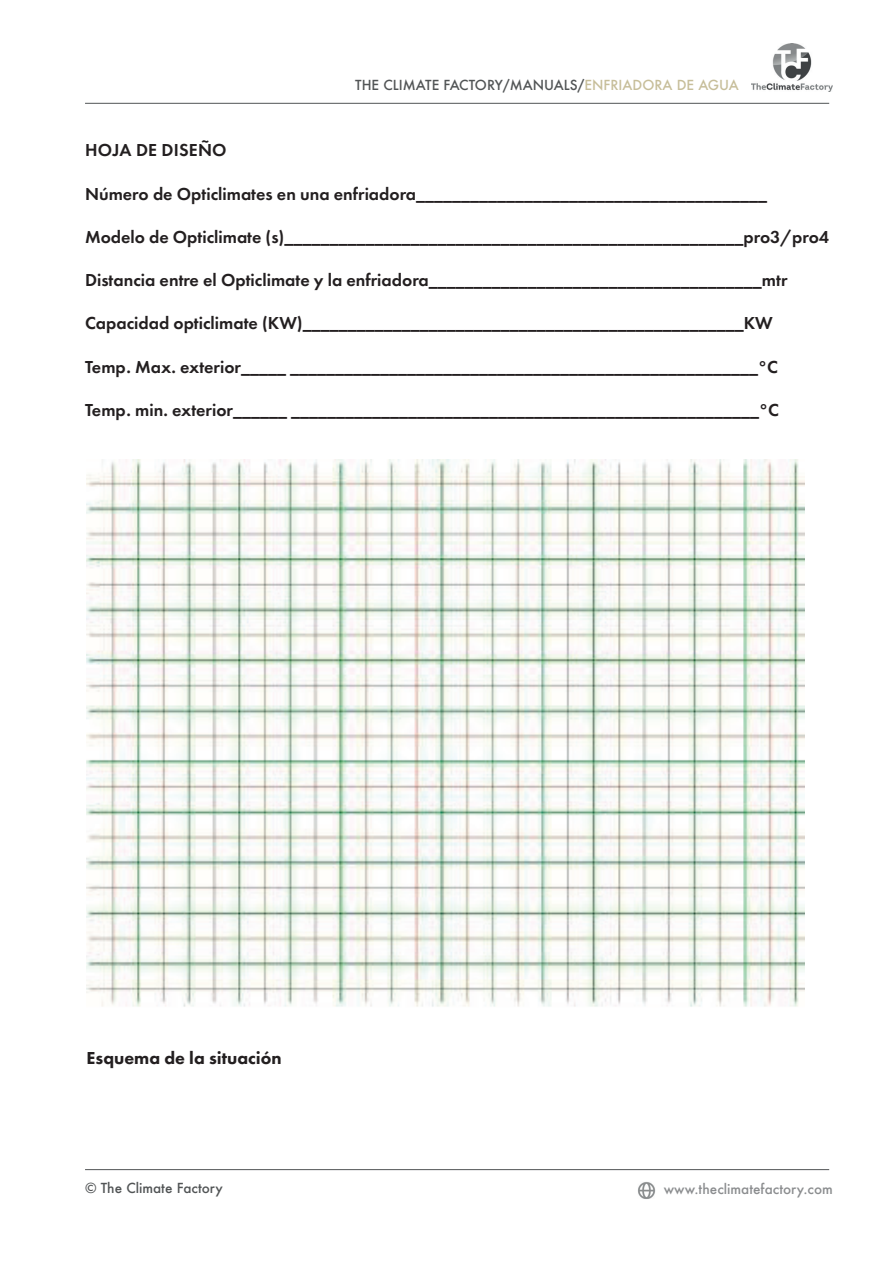
<style>
.page{position:relative;width:893px;height:1263px;background:#fff}
.page>*{position:absolute;margin:0;border:0;box-sizing:border-box;transform-origin:0 0}
.t1{font:600 18px "Futura PT";color:#231f20}
.t2{font:800 18px "Futura PT";color:#231f20}
.t3{font:500 13.5px "Futura";color:#515455}
.t4{font:500 13.5px "Futura";color:#8b8d8f}
.s1{color:#c7be9a}
</style>
<div class="page">
<img style="left:752px;top:44px;width:80px;height:48px">
<hr style="left:85px;top:103px;width:744px;height:1px;background:#515455">
<hr style="left:85px;top:1169px;width:744px;height:1px;background:#515455">
<img style="left:638px;top:1182px;width:18px;height:17px">
<img style="left:87px;top:459px;width:717px;height:548px">
<p class="t3" style="left:355px;top:76px;width:385px">THE CLIMATE FACTORY/MANUALS/<span class="s1">ENFRIADORA DE AGUA</span></p>
<p class="t1" style="left:85px;top:139px;width:143px">HOJA DE DISEÑO</p>
<p class="t1" style="left:85px;top:182px;width:684px">Número de Opticlimates en una enfriadora_______________________________________</p>
<p class="t1" style="left:85px;top:226px;width:746px">Modelo de Opticlimate (s)___________________________________________________pro3/pro4</p>
<p class="t1" style="left:85px;top:269px;width:704px">Distancia entre el Opticlimate y la enfriadora_____________________________________mtr</p>
<p class="t1" style="left:85px;top:312px;width:689px">Capacidad opticlimate (KW)_________________________________________________KW</p>
<p class="t1" style="left:85px;top:355px;width:695px">Temp. Max. exterior_____ ____________________________________________________°C</p>
<p class="t1" style="left:85px;top:398px;width:696px">Temp. min. exterior______ ____________________________________________________°C</p>
<p class="t2" style="left:87px;top:1047px;width:197px">Esquema de la situación</p>
<p class="t3" style="left:85px;top:1179px;width:139px">© The Climate Factory</p>
<p class="t4" style="left:664px;top:1180px;width:171px">www.theclimatefactory.com</p>
</div>
